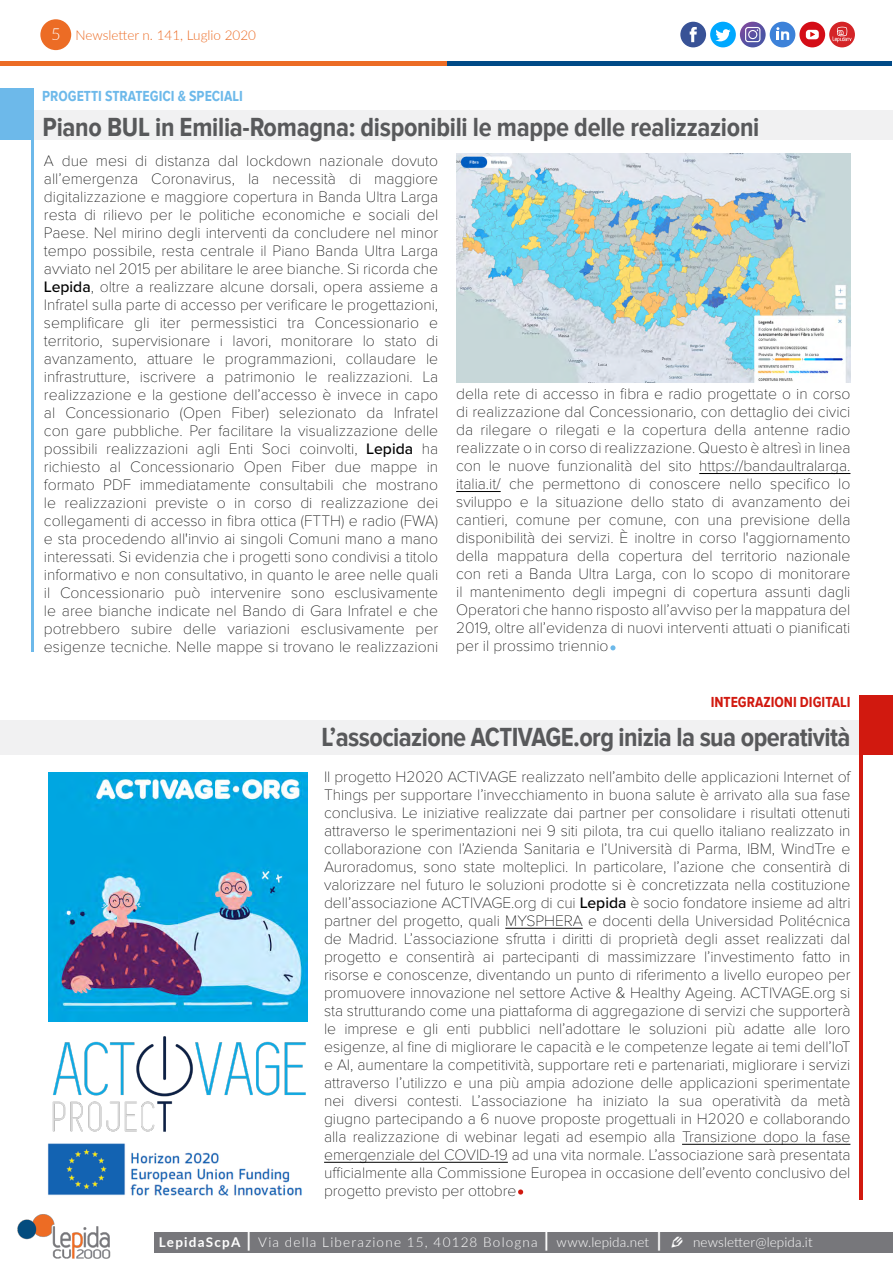
<style>
.page{position:relative;width:893px;height:1263px;background:#fff}
.page>*{position:absolute;margin:0;border:0;box-sizing:border-box;transform-origin:0 0}
.t1{font:700 27px "Proxima Nova Cond";letter-spacing:-.01em;color:#58595b}
.t2{font:100 15.75px/18px "Proxima Nova";color:#000;text-align:justify}
.t3{font:700 15px "Proxima Nova Cond";color:#6db9ea}
.t4{font:700 15px "Proxima Nova Cond";color:#d1190f}
.t5{font:300 13.5px "Lato";letter-spacing:.075em;color:#fff}
.t6{font:300 13.5px "Lato";color:#ec6c25}
.s1{font-size:16.5px;color:#fff}
.s2{font-weight:500}
.s3{font-weight:700}
.s4{font-weight:600;font-size:21px}
.s5{font-family:"Modern Pictograms";font-weight:400;font-size:19.5px}
</style>
<div class="page">
<div style="left:154px;top:1232px;width:739px;height:20px;background:#77777b"></div>
<img style="left:17px;top:1214px;width:94px;height:45px">
<div style="left:40px;top:19px;width:31px;height:31px;background:#ec6c25;border-radius:50%"></div>
<div style="left:446px;top:61px;width:446px;height:5px;background:#004a87"></div>
<div style="left:0;top:61px;width:447px;height:5px;background:#ec6c25"></div>
<div style="left:710px;top:22px;width:26px;height:25px;background:#00a8ff;border-radius:50%"></div>
<svg style="left:715px;top:29px;width:15px;height:12px"></svg>
<div style="left:799px;top:22px;width:26px;height:25px;background:#d40d17;border-radius:50%"></div>
<div style="left:806px;top:30px;width:13px;height:9px;background:#fff;border-radius:3px"></div>
<svg style="left:810px;top:32px;width:5px;height:5px"></svg>
<div style="left:770px;top:22px;width:25px;height:25px;background:#3d82d9;border-radius:50%"></div>
<svg style="left:776px;top:27px;width:13px;height:13px"></svg>
<svg style="left:740px;top:22px;width:26px;height:25px"></svg>
<svg style="left:745px;top:27px;width:15px;height:15px"></svg>
<div style="left:680px;top:22px;width:26px;height:25px;background:#385296;border-radius:50%"></div>
<svg style="left:690px;top:27px;width:7px;height:15px"></svg>
<div style="left:829px;top:22px;width:26px;height:25px;background:#d42427;border-radius:50%"></div>
<svg style="left:833px;top:27px;width:18px;height:15px"></svg>
<hr style="left:505px;top:928px;width:78px;height:1px;background:#000">
<hr style="left:682px;top:1144px;width:168px;height:1px;background:#000">
<hr style="left:324px;top:1162px;width:184px;height:1px;background:#000">
<div style="left:0;top:720px;width:893px;height:34px;background:#f1f1f2"></div>
<div style="left:0;top:110px;width:893px;height:30px;background:#f1f1f2"></div>
<div style="left:0;top:89px;width:33px;height:51px;background:#6db9ea"></div>
<hr style="left:699px;top:473px;width:151px;height:1px;background:#000">
<hr style="left:456px;top:491px;width:45px;height:1px;background:#000">
<hr style="left:31px;top:104px;width:2px;height:548px;background:#6db9ea">
<div style="left:860px;top:695px;width:33px;height:60px;background:#d1190f"></div>
<hr style="left:860px;top:727px;width:3px;height:472px;background:#d1190f">
<svg style="left:610px;top:645px;width:5px;height:5px"></svg>
<svg style="left:518px;top:1189px;width:5px;height:5px"></svg>
<img style="left:48px;top:772px;width:259px;height:249px">
<img style="left:48px;top:1143px;width:254px;height:53px">
<img style="left:52px;top:1036px;width:254px;height:96px">
<img style="left:456px;top:154px;width:394px;height:229px">
<p class="t6" style="left:51px;top:26px;width:207px"><span class="s1">5</span> Newsletter n. 141, Luglio 2020</p>
<p class="t3" style="left:42px;top:87px;width:202px">PROGETTI STRATEGICI &amp; SPECIALI</p>
<h1 class="t1" style="left:43px;top:112px;width:718px">Piano BUL in Emilia-Romagna: disponibili le mappe delle realizzazioni</h1>
<p class="t2" style="left:44px;top:152px;width:396px">A due mesi di distanza dal lockdown nazionale dovuto all’emergenza Coronavirus, la necessità di maggiore digitalizzazione e maggiore copertura in Banda Ultra Larga resta di rilievo per le politiche economiche e sociali del Paese. Nel mirino degli interventi da concludere nel minor tempo possibile, resta centrale il Piano Banda Ultra Larga avviato nel 2015 per abilitare le aree bianche. Si ricorda che <span class="s2">Lepida</span>, oltre a realizzare alcune dorsali, opera assieme a Infratel sulla parte di accesso per verificare le progettazioni, semplificare gli iter permessistici tra Concessionario e territorio, supervisionare i lavori, monitorare lo stato di avanzamento, attuare le programmazioni, collaudare le infrastrutture, iscrivere a patrimonio le realizzazioni. La realizzazione e la gestione dell’accesso è invece in capo al Concessionario (Open Fiber) selezionato da Infratel con gare pubbliche. Per facilitare la visualizzazione delle possibili realizzazioni agli Enti Soci coinvolti, <span class="s2">Lepida</span> ha richiesto al Concessionario Open Fiber due mappe in formato PDF immediatamente consultabili che mostrano le realizzazioni previste o in corso di realizzazione dei collegamenti di accesso in fibra ottica (FTTH) e radio (FWA) e sta procedendo all'invio ai singoli Comuni mano a mano interessati. Si evidenzia che i progetti sono condivisi a titolo informativo e non consultativo, in quanto le aree nelle quali il Concessionario può intervenire sono esclusivamente le aree bianche indicate nel Bando di Gara Infratel e che potrebbero subire delle variazioni esclusivamente per esigenze tecniche. Nelle mappe si trovano le realizzazioni</p>
<p class="t2" style="left:456px;top:386px;width:396px">della rete di accesso in fibra e radio progettate o in corso di realizzazione dal Concessionario, con dettaglio dei civici da rilegare o rilegati e la copertura della antenne radio realizzate o in corso di realizzazione. Questo è altresì in linea con le nuove funzionalità del sito https://bandaultralarga. italia.it/ che permettono di conoscere nello specifico lo sviluppo e la situazione dello stato di avanzamento dei cantieri, comune per comune, con una previsione della disponibilità dei servizi. È inoltre in corso l'aggiornamento della mappatura della copertura del territorio nazionale con reti a Banda Ultra Larga, con lo scopo di monitorare il mantenimento degli impegni di copertura assunti dagli Operatori che hanno risposto all’avviso per la mappatura del 2019, oltre all’evidenza di nuovi interventi attuati o pianificati per il prossimo triennio</p>
<p class="t4" style="left:711px;top:694px;width:141px">INTEGRAZIONI DIGITALI</p>
<h1 class="t1" style="left:321px;top:722px;width:531px">L’associazione ACTIVAGE.org inizia la sua operatività</h1>
<p class="t2" style="left:324px;top:768px;width:528px">Il progetto H2020 ACTIVAGE realizzato nell’ambito delle applicazioni Internet of Things per supportare l’invecchiamento in buona salute è arrivato alla sua fase conclusiva. Le iniziative realizzate dai partner per consolidare i risultati ottenuti attraverso le sperimentazioni nei 9 siti pilota, tra cui quello italiano realizzato in collaborazione con l’Azienda Sanitaria e l’Università di Parma, IBM, WindTre e Auroradomus, sono state molteplici. In particolare, l’azione che consentirà di valorizzare nel futuro le soluzioni prodotte si è concretizzata nella costituzione dell’associazione ACTIVAGE.org di cui <span class="s2">Lepida</span> è socio fondatore insieme ad altri partner del progetto, quali MYSPHERA e docenti della Universidad Politécnica de Madrid. L’associazione sfrutta i diritti di proprietà degli asset realizzati dal progetto e consentirà ai partecipanti di massimizzare l’investimento fatto in risorse e conoscenze, diventando un punto di riferimento a livello europeo per promuovere innovazione nel settore Active &amp; Healthy Ageing. ACTIVAGE.org si sta strutturando come una piattaforma di aggregazione di servizi che supporterà le imprese e gli enti pubblici nell’adottare le soluzioni più adatte alle loro esigenze, al fine di migliorare le capacità e le competenze legate ai temi dell’IoT e AI, aumentare la competitività, supportare reti e partenariati, migliorare i servizi attraverso l’utilizzo e una più ampia adozione delle applicazioni sperimentate nei diversi contesti. L’associazione ha iniziato la sua operatività da metà giugno partecipando a 6 nuove proposte progettuali in H2020 e collaborando alla realizzazione di webinar legati ad esempio alla Transizione dopo la fase emergenziale del COVID-19 ad una vita normale. L’associazione sarà presentata ufficialmente alla Commissione Europea in occasione dell’evento conclusivo del progetto previsto per ottobre</p>
<p class="t5" style="left:159px;top:1233px;width:655px"><span class="s3">LepidaScpA</span> <span class="s4">|</span> Via della Liberazione 15, 40128 Bologna <span class="s4">|</span> www.lepida.net <span class="s4">|</span> <span class="s5">e</span> newsletter@lepida.it</p>
</div>
